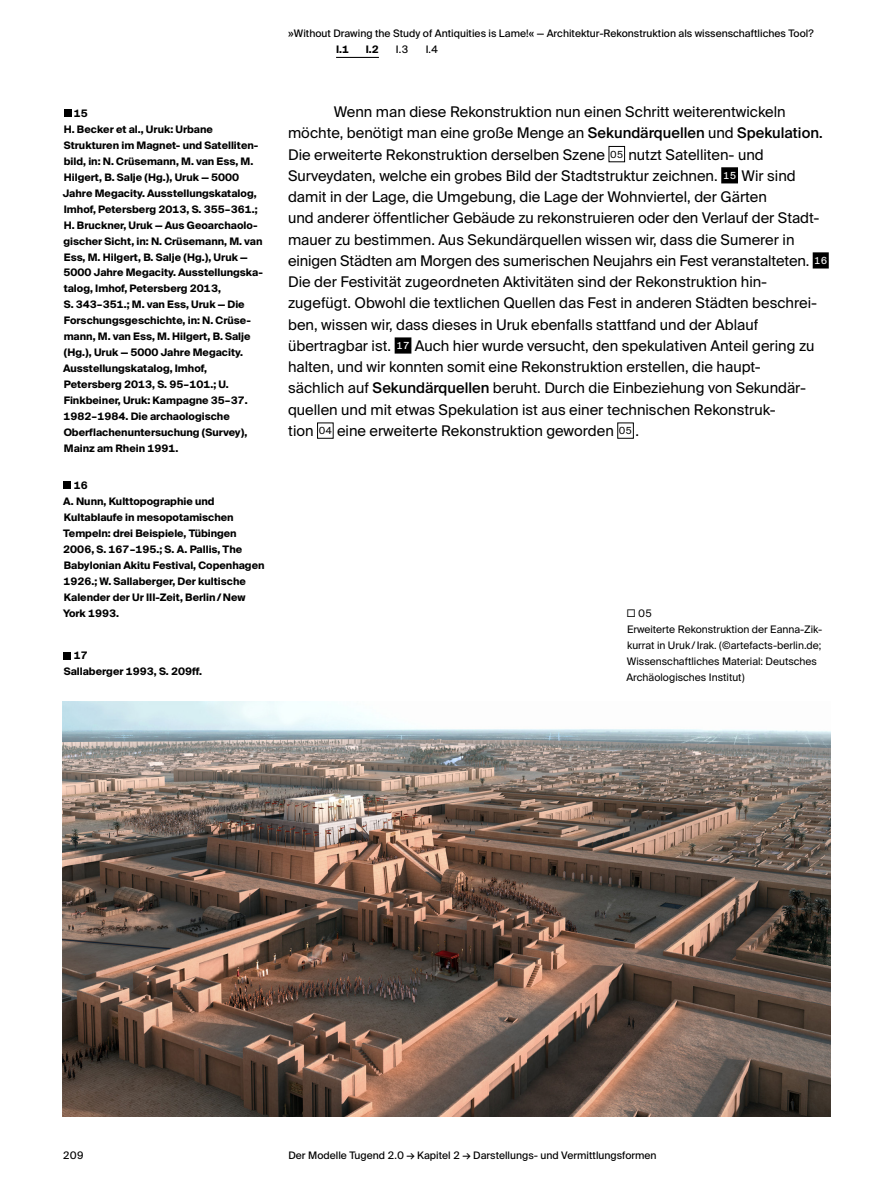
<style>
.page{position:relative;width:893px;height:1191px;background:#fff}
.page>*{position:absolute;margin:0;border:0;box-sizing:border-box;transform-origin:0 0}
.t1{font:14.7px/21.3px "Suisse Intl";color:#000}
.t2{font:700 10.35px/15.9px "Suisse Intl";color:#000}
.t3{font:10.35px "Suisse Intl";color:#000}
.t4{font:10.35px/15.9px "Suisse Intl";color:#000}
.s1{font-weight:500}
.s2{font-size:9.75px;color:#fff}
.s3{font-size:9.75px}
.s4{font-weight:300;font-size:14.1px}
</style>
<div class="page">
<hr style="left:336px;top:57px;width:43px;height:1px;background:#000">
<div style="left:721px;top:167px;width:17px;height:16px;background:#000"></div>
<div style="left:813px;top:252px;width:16px;height:16px;background:#000"></div>
<div style="left:395px;top:337px;width:16px;height:16px;background:#000"></div>
<img style="left:63px;top:702px;width:768px;height:414px">
<div style="left:608px;top:146px;width:17px;height:16px;border:1px solid #000"></div>
<div style="left:64px;top:109px;width:7px;height:8px;background:#000"></div>
<div style="left:63px;top:482px;width:8px;height:7px;background:#000"></div>
<div style="left:64px;top:652px;width:7px;height:7px;background:#000"></div>
<div style="left:317px;top:422px;width:17px;height:17px;border:1px solid #000"></div>
<div style="left:617px;top:422px;width:17px;height:17px;border:1px solid #000"></div>
<p class="t3" style="left:288px;top:28px;width:527px">»Without Drawing the Study of Antiquities is Lame!« — Architektur-Rekonstruktion als wissenschaftliches Tool?</p>
<p class="t2" style="left:63px;top:105px;width:202px;text-indent:11px">15<br>H. Becker et al., Uruk: Urbane Strukturen im Magnet- und Satelliten&shy;bild, in: N. Crüsemann, M. van Ess, M.<br>Hilgert, B. Salje (Hg.), Uruk — 5000<br>Jahre Megacity. Ausstellungskatalog, Imhof, Petersberg 2013, S. 355–361.; H. Bruckner, Uruk — Aus Geoarchaolo&shy;gischer Sicht, in: N. Crüsemann, M. van Ess, M. Hilgert, B. Salje (Hg.), Uruk — 5000 Jahre Megacity. Ausstellungska&shy;talog, Imhof, Petersberg 2013,<br>S. 343–351.; M. van Ess, Uruk — Die Forschungsgeschichte, in: N. Crüse&shy;mann, M. van Ess, M. Hilgert, B. Salje (Hg.), Uruk — 5000 Jahre Megacity.<br>Ausstellungskatalog, Imhof, Petersberg 2013, S. 95–101.; U.<br>Finkbeiner, Uruk: Kampagne 35–37.<br>1982–1984. Die archaologische Oberflachenuntersuchung (Survey), Mainz am Rhein 1991.</p>
<p class="t2" style="left:63px;top:477px;width:203px;text-indent:11px">16<br>A. Nunn, Kulttopographie und<br>Kultablaufe in mesopotamischen<br>Tempeln: drei Beispiele, Tübingen<br>2006, S. 167–195.; S. A. Pallis, The<br>Babylonian Akitu Festival, Copenhagen<br>1926.; W. Sallaberger, Der kultische<br>Kalender der Ur III-Zeit, Berlin/New<br>York 1993.</p>
<p class="t2" style="left:64px;top:648px;width:140px;text-indent:10px">17<br>Sallaberger 1993, S. 209ff.</p>
<p class="t2" style="left:336px;top:42px;width:15px">I.1</p>
<p class="t2" style="left:366px;top:42px;width:15px">I.2</p>
<p class="t3" style="left:396px;top:43px;width:14px">I.3</p>
<p class="t3" style="left:426px;top:43px;width:14px">I.4</p>
<p class="t1" style="left:288px;top:101px;width:541px;text-indent:46px">Wenn man diese Rekonstruktion nun einen Schritt weiterentwickeln möchte, benötigt man eine große Menge an <span class="s1">Sekundärquellen</span> und <span class="s1">Spekulation.<br></span>Die erweiterte Rekonstruktion derselben Szene <span class="s2">'</span><span class="s3">05</span><span class="s2">'</span> nutzt Satelliten- und Surveydaten, welche ein grobes Bild der Stadtstruktur zeichnen. <span class="s2">15</span> Wir sind damit in der Lage, die Umgebung, die Lage der Wohnviertel, der Gärten<br>und anderer öffentlicher Gebäude zu rekonstruieren oder den Verlauf der Stadt&shy;mauer zu bestimmen. Aus Sekundärquellen wissen wir, dass die Sumerer in einigen Städten am Morgen des sumerischen Neujahrs ein Fest veranstalteten. <span class="s2">16<br></span>Die der Festivität zugeordneten Aktivitäten sind der Rekonstruktion hin&shy;zugefügt. Obwohl die textlichen Quellen das Fest in anderen Städten beschrei&shy;ben, wissen wir, dass dieses in Uruk ebenfalls stattfand und der Ablauf übertragbar ist. <span class="s2">17</span> Auch hier wurde versucht, den spekulativen Anteil gering zu halten, und wir konnten somit eine Rekonstruktion erstellen, die haupt-<br>sächlich auf <span class="s1">Sekundärquellen</span> beruht. Durch die Einbeziehung von Sekundär&shy;quellen und mit etwas Spekulation ist aus einer technischen Rekonstruk-<br>tion <span class="s2">'</span><span class="s3">04</span><span class="s2">'</span> eine erweiterte Rekonstruktion geworden <span class="s2">'</span><span class="s3">05</span><span class="s2">'</span> .</p>
<p class="t4" style="left:626px;top:605px;width:197px"><span class="s4">□</span> 05<br>Erweiterte Rekonstruktion der Eanna-Zik&shy;kurrat in Uruk/Irak. (©artefacts-berlin.de; Wissenschaftliches Material: Deutsches Archäologisches Institut)</p>
<p class="t3" style="left:63px;top:1149px;width:23px">209</p>
<p class="t3" style="left:288px;top:1149px;width:370px">Der Modelle Tugend 2.0 → Kapitel 2 → Darstellungs- und Vermittlungsformen</p>
</div>
